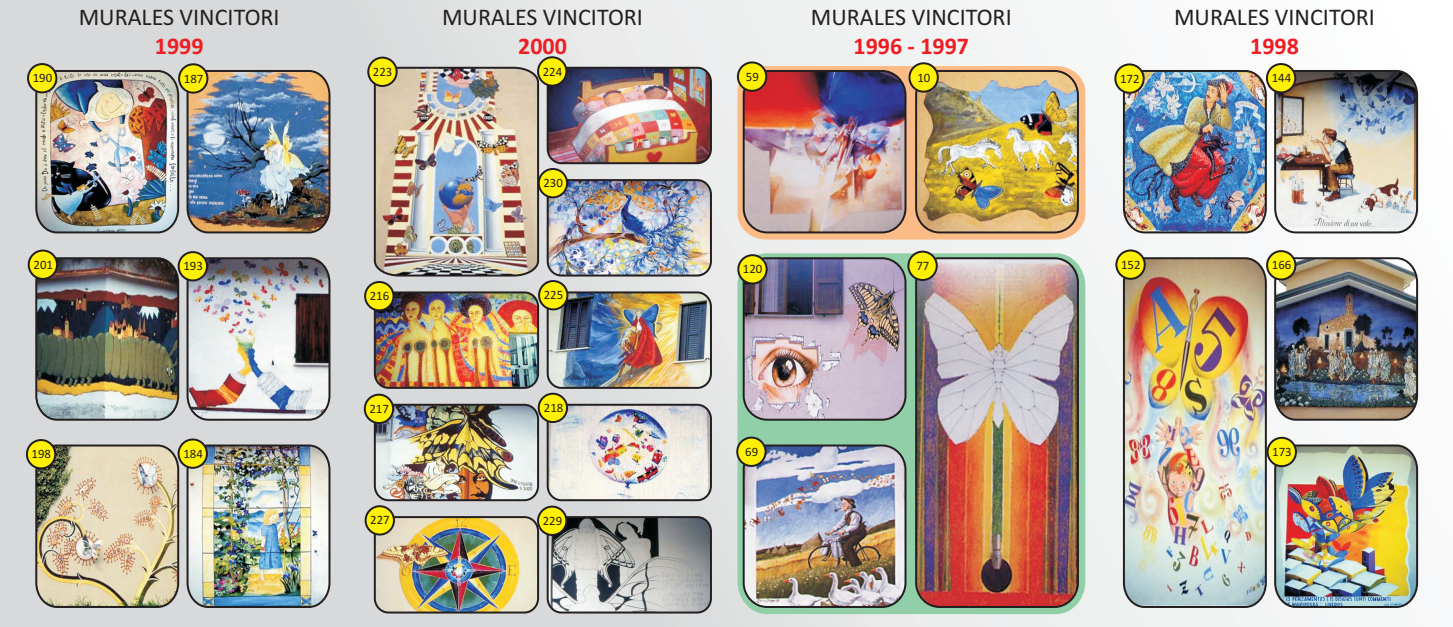
<style>
.page{position:relative;width:1453px;height:627px;background:#fff}
.page>*{position:absolute;margin:0;border:0;box-sizing:border-box;transform-origin:0 0}
.t1{font:24px "Calibri";color:#231f20}
.t2{font:700 24px "Calibri";color:#ee1d23}
.t3{font:12.8px "Calibri";color:#231f20}
</style>
<div class="page">
<div style="left:0;top:0;width:1452px;height:627px;background:linear-gradient(to right,#d1d2d3,#feffff)"></div>
<img style="left:375px;top:517px;width:163px;height:95px;border-radius:14px">
<img style="left:375px;top:405px;width:163px;height:95px;border-radius:14px">
<div style="left:374px;top:516px;width:165px;height:97px;border:2px solid #231f20;border-radius:14px"></div>
<img style="left:547px;top:517px;width:164px;height:95px;border-radius:14px">
<div style="left:546px;top:516px;width:166px;height:97px;border:2px solid #231f20;border-radius:14px"></div>
<div style="left:374px;top:404px;width:165px;height:97px;border:2px solid #231f20;border-radius:14px"></div>
<img style="left:375px;top:292px;width:163px;height:96px;border-radius:14px">
<img style="left:547px;top:68px;width:164px;height:95px;border-radius:14px">
<img style="left:547px;top:292px;width:164px;height:96px;border-radius:14px">
<img style="left:547px;top:180px;width:164px;height:95px;border-radius:14px">
<img style="left:547px;top:405px;width:164px;height:95px;border-radius:14px">
<div style="left:546px;top:404px;width:166px;height:97px;border:2px solid #231f20;border-radius:14px"></div>
<svg style="left:737px;top:66px;width:348px;height:173px;background:#f1b88a"></svg>
<div style="left:374px;top:291px;width:165px;height:98px;border:2px solid #231f20;border-radius:14px"></div>
<div style="left:546px;top:291px;width:166px;height:98px;border:2px solid #231f20;border-radius:14px"></div>
<div style="left:546px;top:179px;width:166px;height:97px;border:2px solid #231f20;border-radius:14px"></div>
<div style="left:546px;top:67px;width:166px;height:97px;border:2px solid #231f20;border-radius:14px"></div>
<img style="left:34px;top:69px;width:297px;height:165px">
<svg style="left:737px;top:253px;width:348px;height:361px;background:#91caa6"></svg>
<img style="left:34px;top:256px;width:297px;height:166px">
<img style="left:743px;top:71px;width:162px;height:161px;border-radius:24px">
<img style="left:743px;top:445px;width:162px;height:162px;border-radius:24px">
<img style="left:34px;top:443px;width:297px;height:166px">
<div style="left:742px;top:70px;width:164px;height:163px;border:2px solid #231f20;border-radius:24px"></div>
<img style="left:916px;top:71px;width:162px;height:161px;border-radius:24px">
<div style="left:915px;top:70px;width:164px;height:163px;border:2px solid #231f20;border-radius:24px"></div>
<img style="left:743px;top:258px;width:162px;height:162px;border-radius:24px">
<div style="left:742px;top:257px;width:164px;height:164px;border:2px solid #231f20;border-radius:24px"></div>
<div style="left:742px;top:444px;width:164px;height:164px;border:2px solid #231f20;border-radius:24px"></div>
<img style="left:1121px;top:69px;width:146px;height:165px">
<img style="left:1273px;top:69px;width:146px;height:165px">
<img style="left:1273px;top:256px;width:146px;height:166px">
<img style="left:1273px;top:443px;width:146px;height:166px">
<img style="left:373px;top:66px;width:167px;height:211px">
<img style="left:914px;top:256px;width:166px;height:353px">
<img style="left:1121px;top:256px;width:146px;height:353px">
<div style="left:737px;top:61px;width:30px;height:31px;background:#fff101;border:2px solid #231f20;border-radius:50%"></div>
<div style="left:908px;top:62px;width:30px;height:31px;background:#fff101;border:2px solid #231f20;border-radius:50%"></div>
<div style="left:907px;top:251px;width:30px;height:30px;background:#fff101;border:2px solid #231f20;border-radius:50%"></div>
<div style="left:737px;top:254px;width:30px;height:30px;background:#fff101;border:2px solid #231f20;border-radius:50%"></div>
<div style="left:736px;top:436px;width:30px;height:31px;background:#fff101;border:2px solid #231f20;border-radius:50%"></div>
<div style="left:537px;top:505px;width:30px;height:31px;background:#fff101;border:2px solid #231f20;border-radius:50%"></div>
<div style="left:537px;top:393px;width:31px;height:30px;background:#fff101;border:2px solid #231f20;border-radius:50%"></div>
<div style="left:538px;top:280px;width:30px;height:30px;background:#fff101;border:2px solid #231f20;border-radius:50%"></div>
<div style="left:364px;top:505px;width:31px;height:30px;background:#fff101;border:2px solid #231f20;border-radius:50%"></div>
<div style="left:364px;top:281px;width:30px;height:30px;background:#fff101;border:2px solid #231f20;border-radius:50%"></div>
<div style="left:538px;top:168px;width:30px;height:30px;background:#fff101;border:2px solid #231f20;border-radius:50%"></div>
<div style="left:537px;top:56px;width:30px;height:31px;background:#fff101;border:2px solid #231f20;border-radius:50%"></div>
<div style="left:367px;top:57px;width:30px;height:30px;background:#fff101;border:2px solid #231f20;border-radius:50%"></div>
<div style="left:364px;top:394px;width:30px;height:30px;background:#fff101;border:2px solid #231f20;border-radius:50%"></div>
<div style="left:1114px;top:63px;width:30px;height:31px;background:#fff101;border:2px solid #231f20;border-radius:50%"></div>
<div style="left:1265px;top:63px;width:31px;height:30px;background:#fff101;border:2px solid #231f20;border-radius:50%"></div>
<div style="left:1115px;top:249px;width:30px;height:31px;background:#fff101;border:2px solid #231f20;border-radius:50%"></div>
<div style="left:1266px;top:250px;width:30px;height:30px;background:#fff101;border:2px solid #231f20;border-radius:50%"></div>
<div style="left:1266px;top:437px;width:30px;height:30px;background:#fff101;border:2px solid #231f20;border-radius:50%"></div>
<div style="left:27px;top:63px;width:30px;height:30px;background:#fff101;border:2px solid #231f20;border-radius:50%"></div>
<div style="left:178px;top:63px;width:30px;height:31px;background:#fff101;border:2px solid #231f20;border-radius:50%"></div>
<div style="left:28px;top:249px;width:30px;height:31px;background:#fff101;border:2px solid #231f20;border-radius:50%"></div>
<div style="left:178px;top:251px;width:30px;height:30px;background:#fff101;border:2px solid #231f20;border-radius:50%"></div>
<div style="left:178px;top:438px;width:30px;height:31px;background:#fff101;border:2px solid #231f20;border-radius:50%"></div>
<div style="left:26px;top:439px;width:30px;height:30px;background:#fff101;border:2px solid #231f20;border-radius:50%"></div>
<h1 class="t1" style="left:79px;top:3px;width:202px">MURALES VINCITORI</h1>
<h1 class="t2" style="left:155px;top:39px;width:50px">1999</h1>
<h1 class="t1" style="left:442px;top:3px;width:202px">MURALES VINCITORI</h1>
<h1 class="t2" style="left:518px;top:39px;width:50px">2000</h1>
<h1 class="t1" style="left:810px;top:3px;width:202px">MURALES VINCITORI</h1>
<h1 class="t2" style="left:853px;top:39px;width:117px">1996 - 1997</h1>
<h1 class="t1" style="left:1174px;top:3px;width:202px">MURALES VINCITORI</h1>
<h1 class="t2" style="left:1250px;top:39px;width:50px">1998</h1>
<p class="t3" style="left:33px;top:70px;width:21px">190</p>
<p class="t3" style="left:184px;top:71px;width:21px">187</p>
<p class="t3" style="left:373px;top:64px;width:21px">223</p>
<p class="t3" style="left:542px;top:64px;width:21px">224</p>
<p class="t3" style="left:746px;top:69px;width:15px">59</p>
<p class="t3" style="left:917px;top:70px;width:15px">10</p>
<p class="t3" style="left:1120px;top:71px;width:21px">172</p>
<p class="t3" style="left:1271px;top:70px;width:21px">144</p>
<p class="t3" style="left:543px;top:175px;width:21px">230</p>
<p class="t3" style="left:34px;top:257px;width:21px">201</p>
<p class="t3" style="left:183px;top:258px;width:21px">193</p>
<p class="t3" style="left:743px;top:261px;width:21px">120</p>
<p class="t3" style="left:916px;top:258px;width:15px">77</p>
<p class="t3" style="left:1121px;top:257px;width:21px">152</p>
<p class="t3" style="left:1271px;top:257px;width:21px">166</p>
<p class="t3" style="left:370px;top:288px;width:21px">216</p>
<p class="t3" style="left:544px;top:287px;width:21px">225</p>
<p class="t3" style="left:369px;top:401px;width:21px">217</p>
<p class="t3" style="left:544px;top:400px;width:21px">218</p>
<p class="t3" style="left:32px;top:446px;width:21px">198</p>
<p class="t3" style="left:183px;top:446px;width:21px">184</p>
<p class="t3" style="left:745px;top:444px;width:15px">69</p>
<p class="t3" style="left:1272px;top:444px;width:21px">173</p>
<p class="t3" style="left:370px;top:512px;width:21px">227</p>
<p class="t3" style="left:543px;top:513px;width:21px">229</p>
</div>
